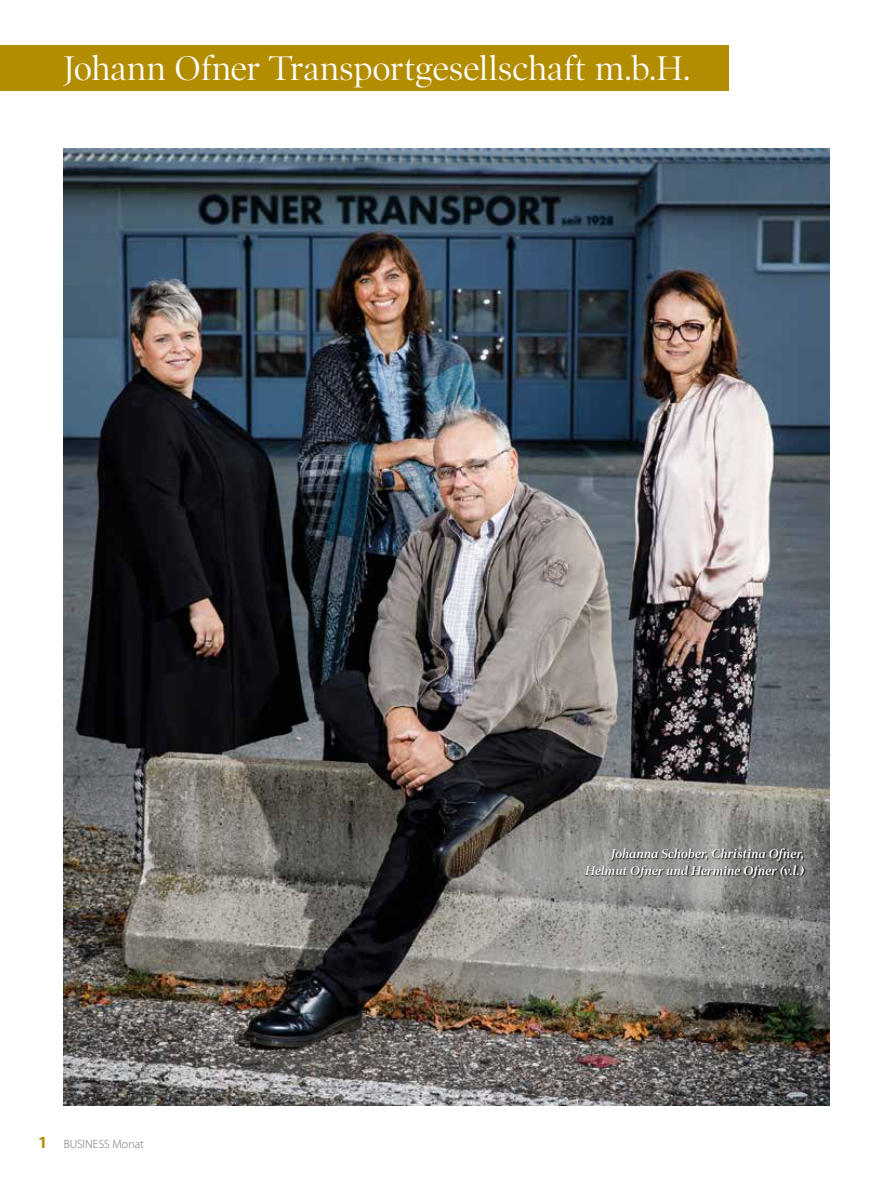
<style>
.page{position:relative;width:893px;height:1191px;background:#fff}
.page>*{position:absolute;margin:0;border:0;box-sizing:border-box;transform-origin:0 0}
.t1{font:34.5px "Poynter OS Display";letter-spacing:-.005em;color:#fff}
.t2{font:italic 600 12.75px/16.5px "Poynter OS Display";letter-spacing:.015em;color:#fff;text-align:right}
.t3{font:300 12px "Myriad Pro";color:#706f6f}
.s1{font-weight:700;font-size:17.1px;color:#b38d00}
</style>
<div class="page">
<div style="left:0;top:45px;width:728px;height:45px;background:#b38d00"></div>
<img style="left:64px;top:149px;width:765px;height:957px">
<div style="left:585px;top:849px;width:220px;height:30px;background:#000;opacity:.75"></div>
<h1 class="t1" style="left:64px;top:49px;width:628px">Johann Ofner Transportgesellschaft m.b.H.</h1>
<p class="t3" style="left:38px;top:1137px;width:107px"><span class="s1">1</span> BUSINESS Monat</p>
<p class="t2" style="left:585px;top:846px;width:220px">Johanna Schober, Christina Ofner,<br>Helmut Ofner und Hermine Ofner (v.l.)</p>
</div>
